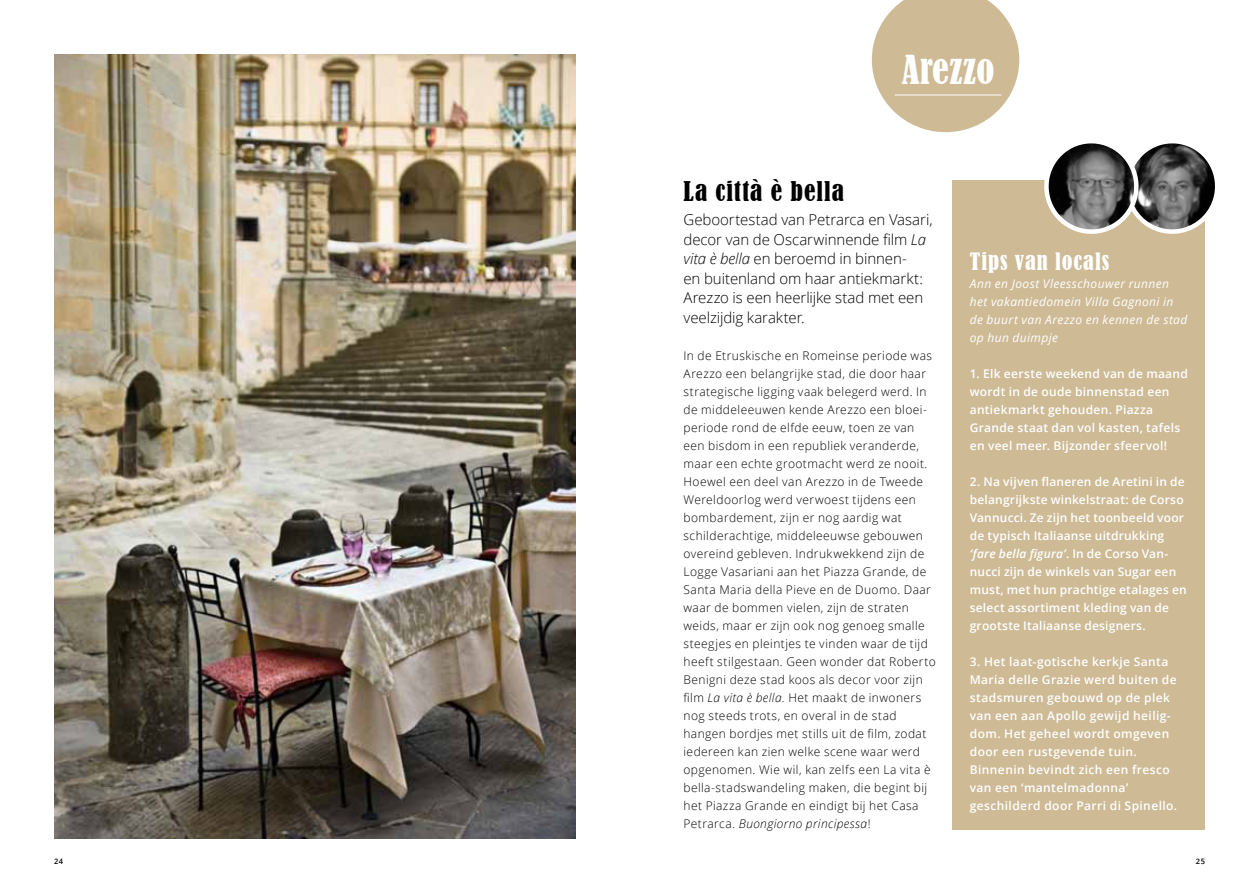
<style>
.page{position:relative;width:1259px;height:893px;background:#fff}
.page>*{position:absolute;margin:0;border:0;box-sizing:border-box;transform-origin:0 0}
.t1{font:condensed 37.5px "Bernard";color:#fff}
.t2{font:condensed 25.5px "Bernard";letter-spacing:.04em;color:#000}
.t3{font:condensed 22.5px "Bernard";letter-spacing:.045em;color:#fff}
.t4{font:300 15px/19.5px "Open Sans";letter-spacing:-.005em;color:#000}
.t5{font:300 12px/18px "Open Sans";letter-spacing:.035em;color:#000}
.t6{font:600 12px/18px "Open Sans";letter-spacing:.03em;color:#fff}
.t7{font:italic 12px/18px "Open Sans";letter-spacing:.035em;color:#fff}
.t8{font:600 7.5px "Open Sans";color:#000}
.s1{font-style:italic}
</style>
<div class="page">
<div style="left:952px;top:180px;width:253px;height:649px;background:#cebb96"></div>
<img style="left:54px;top:54px;width:521px;height:785px">
<svg style="left:872px;top:0;width:147px;height:132px"></svg>
<hr style="left:894px;top:95px;width:107px;height:1px;background:#fff">
<svg style="left:1044px;top:143px;width:171px;height:91px"></svg>
<h1 class="t1" style="left:902px;top:48px;width:94px">Arezzo</h1>
<h2 class="t2" style="left:683px;top:176px;width:162px">La città è bella</h2>
<p class="t4" style="left:683px;top:209px;width:251px">Geboortestad van Petrarca en Vasari, decor van de Oscarwinnende film <span class="s1">La vita è bella</span> en beroemd in binnen-<br>en buitenland om haar antiekmarkt:<br>Arezzo is een heerlijke stad met een veelzijdig karakter.</p>
<p class="t5" style="left:683px;top:346px;width:254px">In de Etruskische en Romeinse periode was Arezzo een belangrijke stad, die door haar strategische ligging vaak belegerd werd. In de middeleeuwen kende Arezzo een bloei&shy;periode rond de elfde eeuw, toen ze van een bisdom in een republiek veranderde, maar een echte grootmacht werd ze nooit.<br>Hoewel een deel van Arezzo in de Tweede Wereldoorlog werd verwoest tijdens een bombardement, zijn er nog aardig wat schilderachtige, middeleeuwse gebouwen overeind gebleven. Indrukwekkend zijn de Logge Vasariani aan het Piazza Grande, de Santa Maria della Pieve en de Duomo. Daar waar de bommen vielen, zijn de straten weids, maar er zijn ook nog genoeg smalle steegjes en pleintjes te vinden waar de tijd heeft stilgestaan. Geen wonder dat Roberto Benigni deze stad koos als decor voor zijn film <span class="s1">La vita è bella.</span> Het maakt de inwoners nog steeds trots, en overal in de stad hangen bordjes met stills uit de film, zodat iedereen kan zien welke scene waar werd opgenomen. Wie wil, kan zelfs een La vita è bella-stadswandeling maken, die begint bij het Piazza Grande en eindigt bij het Casa Petrarca. <span class="s1">Buongiorno principessa</span>!</p>
<h3 class="t3" style="left:969px;top:248px;width:141px">Tips van locals</h3>
<p class="t7" style="left:969px;top:274px;width:219px">Ann en Joost Vleesschouwer runnen het vakantiedomein Villa Gagnoni in de buurt van Arezzo en kennen de stad op hun duimpje</p>
<p class="t6" style="left:969px;top:364px;width:220px">1. Elk eerste weekend van de maand wordt in de oude binnenstad een antiekmarkt gehouden. Piazza<br>Grande staat dan vol kasten, tafels en veel meer. Bijzonder sfeervol!</p>
<p class="t6" style="left:969px;top:472px;width:219px">2. Na vijven flaneren de Aretini in de belangrijkste winkelstraat: de Corso Vannucci. Ze zijn het toonbeeld voor de typisch Italiaanse uitdrukking <span class="s1">‘fare bella figura’</span>. In de Corso Van&shy;nucci zijn de winkels van Sugar een must, met hun prachtige etalages en select assortiment kleding van de grootste Italiaanse designers.</p>
<p class="t6" style="left:969px;top:652px;width:209px">3. Het laat-gotische kerkje Santa<br>Maria delle Grazie werd buiten de stadsmuren gebouwd op de plek van een aan Apollo gewijd heilig&shy;dom. Het geheel wordt omgeven door een rustgevende tuin.<br>Binnenin bevindt zich een fresco van een ‘mantelmadonna’ geschilderd door Parri di Spinello.</p>
<p class="t8" style="left:54px;top:856px;width:10px">24</p>
<p class="t8" style="left:1196px;top:856px;width:10px">25</p>
</div>
